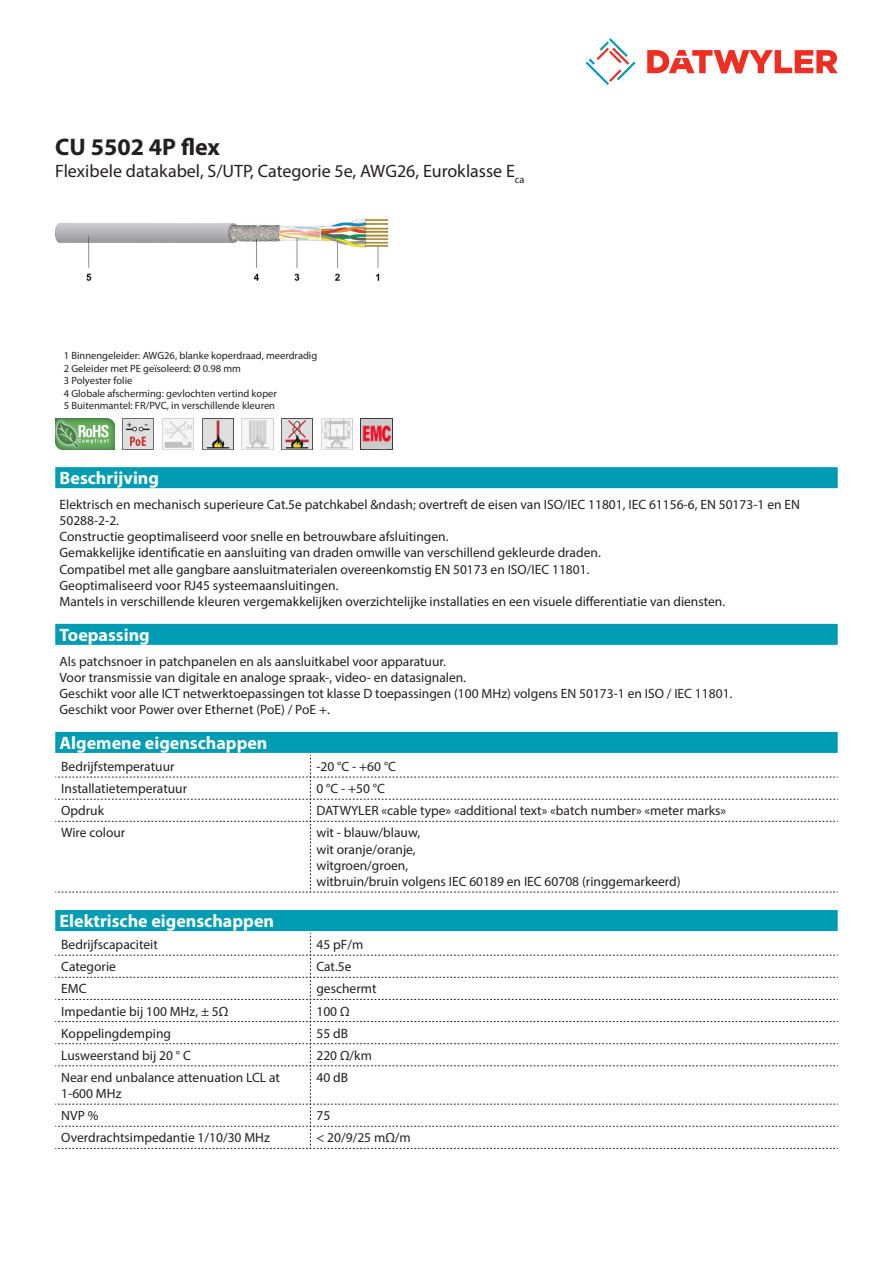
<style>
.page{position:relative;width:893px;height:1263px;background:#fff}
.page>*{position:absolute;margin:0;border:0;box-sizing:border-box;transform-origin:0 0}
.Product_Head{font:700 24px "Myriad Pro";color:#231f20}
.Standard_Head_Proper{font:700 18px "Myriad Pro";color:#fff}
.SubHead{font:18px "Myriad Pro";color:#231f20}
.Standard_text{font:13.5px/16.2px "Myriad Pro";color:#231f20}
.myriad_light_propert{font:13.5px/16.2px "Myriad Pro";color:#231f20}
.imagetext{font:10.5px/12.6px "Myriad Pro";color:#231f20}
</style>
<div class="page">
<svg style="left:586px;top:38px;width:49px;height:47px"></svg>
<svg style="left:647px;top:50px;width:191px;height:23px"></svg>
<img style="left:55px;top:218px;width:334px;height:63px">
<div style="left:55px;top:467px;width:783px;height:21px;background:#009cb3"></div>
<img style="left:361px;top:418px;width:32px;height:31px">
<img style="left:321px;top:418px;width:31px;height:31px">
<img style="left:282px;top:418px;width:31px;height:31px">
<img style="left:242px;top:418px;width:31px;height:31px">
<img style="left:202px;top:418px;width:31px;height:31px">
<img style="left:162px;top:418px;width:32px;height:31px">
<img style="left:122px;top:418px;width:32px;height:31px">
<img style="left:55px;top:418px;width:59px;height:31px">
<div style="left:55px;top:624px;width:783px;height:21px;background:#009cb3"></div>
<div style="left:55px;top:732px;width:783px;height:21px;background:#009cb3"></div>
<svg style="left:55px;top:755px;width:783px;height:138px"></svg>
<div style="left:55px;top:910px;width:783px;height:21px;background:#009cb3"></div>
<svg style="left:55px;top:933px;width:783px;height:216px"></svg>
<p class="Product_Head" style="left:55px;top:131px;width:166px">CU 5502 4P flex</p>
<p class="SubHead" style="left:55px;top:160px;width:471px">Flexibele datakabel, S/UTP, Categorie 5e, AWG26, Euroklasse E<sub>ca</sub></p>
<p class="imagetext" style="left:64px;top:349px;width:255px">1 Binnengeleider: AWG26, blanke koperdraad, meerdradig 2 Geleider met PE geïsoleerd: Ø 0.98 mm<br>3 Polyester folie<br>4 Globale afscherming: gevlochten vertind koper<br>5 Buitenmantel: FR/PVC, in verschillende kleuren</p>
<p class="Standard_Head_Proper" style="left:60px;top:466px;width:101px">Beschrijving</p>
<p class="Standard_text" style="left:60px;top:496px;width:742px">Elektrisch en mechanisch superieure Cat.5e patchkabel &amp;ndash; overtreft de eisen van ISO/IEC 11801, IEC 61156-6, EN 50173-1 en EN 50288-2-2.<br>Constructie geoptimaliseerd voor snelle en betrouwbare afsluitingen.<br>Gemakkelijke identificatie en aansluiting van draden omwille van verschillend gekleurde draden.<br>Compatibel met alle gangbare aansluitmaterialen overeenkomstig EN 50173 en ISO/IEC 11801.<br>Geoptimaliseerd voor RJ45 systeemaansluitingen.<br>Mantels in verschillende kleuren vergemakkelijken overzichtelijke installaties en een visuele differentiatie van diensten.</p>
<p class="Standard_Head_Proper" style="left:60px;top:623px;width:92px">Toepassing</p>
<p class="Standard_text" style="left:60px;top:653px;width:674px">Als patchsnoer in patchpanelen en als aansluitkabel voor apparatuur.<br>Voor transmissie van digitale en analoge spraak-, video- en datasignalen.<br>Geschikt voor alle ICT netwerktoepassingen tot klasse D toepassingen (100 MHz) volgens EN 50173-1 en ISO / IEC 11801.<br>Geschikt voor Power over Ethernet (PoE) / PoE +.</p>
<p class="Standard_Head_Proper" style="left:60px;top:731px;width:209px">Algemene eigenschappen</p>
<p class="myriad_light_propert" style="left:61px;top:758px;width:115px">Bedrijfstemperatuur</p>
<p class="myriad_light_propert" style="left:316px;top:758px;width:81px">-20 °C - +60 °C</p>
<p class="myriad_light_propert" style="left:61px;top:780px;width:127px">Installatietemperatuur</p>
<p class="myriad_light_propert" style="left:316px;top:780px;width:70px">0 °C - +50 °C</p>
<p class="myriad_light_propert" style="left:61px;top:802px;width:44px">Opdruk</p>
<p class="myriad_light_propert" style="left:316px;top:802px;width:411px">DATWYLER «cable type» «additional text» «batch number» «meter marks»</p>
<p class="myriad_light_propert" style="left:61px;top:825px;width:66px">Wire colour</p>
<p class="myriad_light_propert" style="left:316px;top:825px;width:105px">wit - blauw/blauw,</p>
<p class="myriad_light_propert" style="left:316px;top:841px;width:101px">wit oranje/oranje,</p>
<p class="myriad_light_propert" style="left:316px;top:857px;width:93px">witgroen/groen,</p>
<p class="myriad_light_propert" style="left:316px;top:873px;width:366px">witbruin/bruin volgens IEC 60189 en IEC 60708 (ringgemarkeerd)</p>
<p class="Standard_Head_Proper" style="left:60px;top:909px;width:216px">Elektrische eigenschappen</p>
<p class="myriad_light_propert" style="left:61px;top:936px;width:98px">Bedrijfscapaciteit</p>
<p class="myriad_light_propert" style="left:316px;top:936px;width:48px">45 pF/m</p>
<p class="myriad_light_propert" style="left:61px;top:958px;width:56px">Categorie</p>
<p class="myriad_light_propert" style="left:316px;top:958px;width:37px">Cat.5e</p>
<p class="myriad_light_propert" style="left:61px;top:980px;width:27px">EMC</p>
<p class="myriad_light_propert" style="left:316px;top:980px;width:62px">geschermt</p>
<p class="myriad_light_propert" style="left:61px;top:1003px;width:169px">Impedantie bij 100 MHz, ± 5Ω</p>
<p class="myriad_light_propert" style="left:316px;top:1003px;width:35px">100 Ω</p>
<p class="myriad_light_propert" style="left:61px;top:1025px;width:111px">Koppelingdemping</p>
<p class="myriad_light_propert" style="left:316px;top:1025px;width:33px">55 dB</p>
<p class="myriad_light_propert" style="left:61px;top:1047px;width:131px">Lusweerstand bij 20 ° C</p>
<p class="myriad_light_propert" style="left:316px;top:1047px;width:57px">220 Ω/km</p>
<p class="myriad_light_propert" style="left:61px;top:1069px;width:220px">Near end unbalance attenuation LCL at<br>1-600 MHz</p>
<p class="myriad_light_propert" style="left:316px;top:1069px;width:33px">40 dB</p>
<p class="myriad_light_propert" style="left:61px;top:1107px;width:39px">NVP %</p>
<p class="myriad_light_propert" style="left:316px;top:1107px;width:15px">75</p>
<p class="myriad_light_propert" style="left:61px;top:1129px;width:210px">Overdrachtsimpedantie 1/10/30 MHz</p>
<p class="myriad_light_propert" style="left:316px;top:1129px;width:96px">&lt; 20/9/25 mΩ/m</p>
</div>
